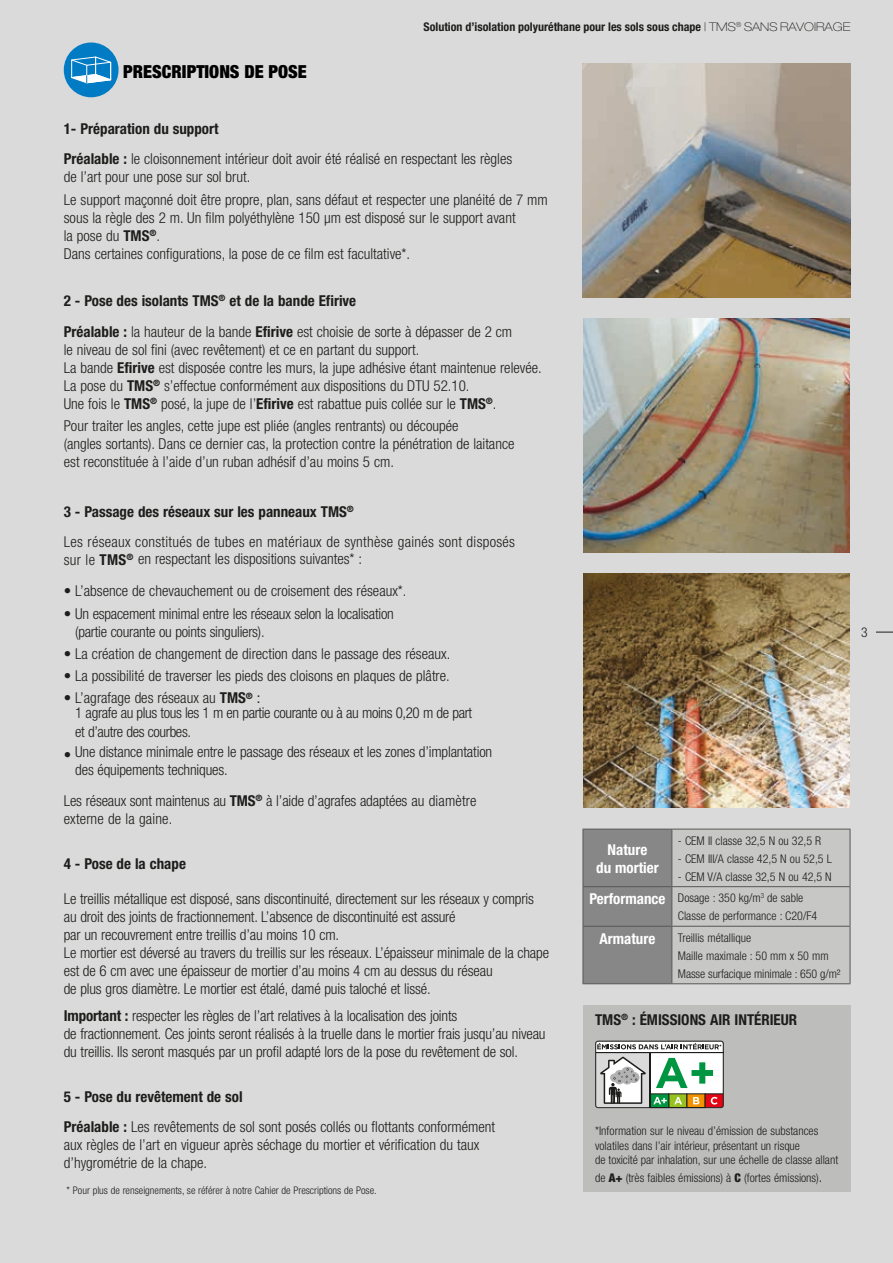
<style>
.page{position:relative;width:893px;height:1263px;background:#dadada}
.page>*{position:absolute;margin:0;border:0;box-sizing:border-box;transform-origin:0 0}
.t1{font:900 condensed 18px "Helvetica Neue";color:#000}
.t2{font:300 condensed 15px/18px "Helvetica Neue";color:#1d1d1b}
.t3{font:700 condensed 15px/30.8px "Helvetica Neue";color:#1d1d1b}
.t4{font:300 condensed 15px/15px "Helvetica Neue";letter-spacing:-.025em;color:#1d1d1b}
.t5{font:300 condensed 15px/30.8px "Helvetica Neue";letter-spacing:.02em;color:#1d1d1b}
.t6{font:700 condensed 15px/18px "Helvetica Neue";color:#fff;text-align:center}
.t7{font:300 condensed 13.5px "Helvetica Neue";color:#1d1d1b}
.t8{font:300 condensed 12px/14.4px "Helvetica Neue";color:#1d1d1b}
.t9{font:700 condensed 12px "Helvetica Neue";color:#1d1d1b}
.t10{font:300 condensed 10.5px "Helvetica Neue";color:#1d1d1b}
.s1{font-weight:100;font-stretch:expanded}
.s2{font-weight:700}
.s3{font-weight:300}
.s4{font-weight:400}
.s5{font-weight:700;font-size:15px;color:#fff}
.s6{font-weight:900}
.s7{font-size:15px}
</style>
<div class="page">
<svg style="left:876px;top:632px;width:17px;height:1px"></svg>
<div style="left:583px;top:1005px;width:267px;height:187px;background:#bdbdbc"></div>
<svg style="left:595px;top:1041px;width:129px;height:67px;background:#b4bdae"></svg>
<div style="left:64px;top:43px;width:55px;height:54px;background:#007bc4;border-radius:50%"></div>
<svg style="left:71px;top:56px;width:41px;height:27px"></svg>
<img style="left:583px;top:63px;width:267px;height:234px">
<img style="left:583px;top:318px;width:267px;height:234px">
<img style="left:583px;top:574px;width:267px;height:233px">
<svg style="left:584px;top:830px;width:266px;height:153px;background:#b0b0b0"></svg>
<hr style="left:583px;top:829px;width:1px;height:58px;background:#575756">
<hr style="left:583px;top:887px;width:1px;height:39px;background:#575756">
<hr style="left:583px;top:926px;width:1px;height:57px;background:#575756">
<hr style="left:583px;top:829px;width:89px;height:1px;background:#575756">
<hr style="left:583px;top:886px;width:88px;height:1px;background:#575756">
<hr style="left:583px;top:926px;width:88px;height:1px;background:#575756">
<hr style="left:583px;top:983px;width:88px;height:1px;background:#575756">
<hr style="left:671px;top:829px;width:1px;height:57px;background:#575756">
<hr style="left:671px;top:887px;width:1px;height:39px;background:#575756">
<hr style="left:671px;top:926px;width:1px;height:57px;background:#575756">
<hr style="left:672px;top:829px;width:178px;height:1px;background:#575756">
<hr style="left:850px;top:829px;width:1px;height:57px;background:#575756">
<hr style="left:850px;top:887px;width:1px;height:39px;background:#575756">
<hr style="left:850px;top:926px;width:1px;height:57px;background:#575756">
<hr style="left:671px;top:886px;width:179px;height:1px;background:#575756">
<hr style="left:671px;top:926px;width:179px;height:1px;background:#575756">
<hr style="left:671px;top:983px;width:179px;height:1px;background:#575756">
<p class="t1" style="left:123px;top:60px;width:185px">PRESCRIPTIONS DE POSE</p>
<p class="t9" style="left:423px;top:20px;width:428px">Solution d’isolation polyuréthane pour les sols sous chape <span class="s1">| TMS</span><sup>®</sup> <span class="s1">SANS RAVOIRAGE</span></p>
<p class="t2" style="left:64px;top:113px;width:450px;line-height:30.8px"><span class="s2">1- Préparation du support<br>Préalable :</span> le cloisonnement intérieur doit avoir été réalisé en respectant les règles</p>
<p class="t2" style="left:64px;top:166px;width:485px;line-height:22.2px">de l’art pour une pose sur sol brut.<br>Le support maçonné doit être propre, plan, sans défaut et respecter une planéité de 7 mm</p>
<p class="t2" style="left:64px;top:208px;width:453px">sous la règle des 2 m. Un film polyéthylène 150 μm est disposé sur le support avant la pose du <span class="s2">TMS</span><sup>®</sup>.<br>Dans certaines configurations, la pose de ce film est facultative*.</p>
<p class="t3" style="left:64px;top:285px;width:450px">2 - Pose des isolants TMS<sup>®</sup> et de la bande Efirive<br>Préalable : <span class="s3">la hauteur de la bande</span> Efirive <span class="s3">est choisie de sorte à dépasser de 2 cm</span></p>
<p class="t2" style="left:64px;top:341px;width:479px">le niveau de sol fini (avec revêtement) et ce en partant du support.<br>La bande <span class="s2">Efirive</span> est disposée contre les murs, la jupe adhésive étant maintenue relevée.<br>La pose du <span class="s2">TMS</span><sup>®</sup> s’effectue conformément aux dispositions du DTU 52.10.<br>Une fois le <span class="s2">TMS</span><sup>®</sup> posé, la jupe de l’<span class="s2">Efirive</span> est rabattue puis collée sur le <span class="s2">TMS</span><sup>®</sup>.</p>
<p class="t2" style="left:64px;top:417px;width:452px">Pour traiter les angles, cette jupe est pliée (angles rentrants) ou découpée<br>(angles sortants). Dans ce dernier cas, la protection contre la pénétration de laitance est reconstituée à l’aide d’un ruban adhésif d’au moins 5 cm.</p>
<p class="t5" style="left:64px;top:496px;width:453px"><span class="s2">3 - Passage des réseaux sur les panneaux TMS</span><sup>®<br></sup>Les réseaux constitués de tubes en matériaux de synthèse gainés sont disposés</p>
<p class="t2" style="left:64px;top:549px;width:300px">sur le <span class="s2">TMS</span><sup>®</sup> en respectant les dispositions suivantes* :</p>
<p class="t2" style="left:64px;top:582px;width:344px">• L’absence de chevauchement ou de croisement des réseaux*.</p>
<p class="t2" style="left:75px;top:604px;width:320px;text-indent:-11px">• Un espacement minimal entre les réseaux selon la localisation (partie courante ou points singuliers).</p>
<p class="t2" style="left:64px;top:644px;width:388px">• La création de changement de direction dans le passage des réseaux.</p>
<p class="t2" style="left:64px;top:667px;width:387px">• La possibilité de traverser les pieds des cloisons en plaques de plâtre.</p>
<p class="t4" style="left:75px;top:690px;width:398px;text-indent:-11px">• L’agrafage des réseaux au <span class="s2">TMS</span><sup>®</sup> <span class="s4">:<br></span>1 agrafe au plus tous les 1 m en partie courante ou à au moins 0,20 m de part</p>
<p class="t4" style="left:75px;top:723px;width:117px">et d’autre des courbes.</p>
<p class="t2" style="left:75px;top:743px;width:418px;text-indent:-11px">• Une distance minimale entre le passage des réseaux et les zones d’implantation des équipements techniques.</p>
<p class="t2" style="left:64px;top:792px;width:414px">Les réseaux sont maintenus au <span class="s2">TMS</span><sup>®</sup> à l’aide d’agrafes adaptées au diamètre externe de la gaine.</p>
<p class="t3" style="left:64px;top:848px;width:124px">4 - Pose de la chape</p>
<p class="t2" style="left:64px;top:890px;width:487px">Le treillis métallique est disposé, sans discontinuité, directement sur les réseaux y compris au droit des joints de fractionnement. L’absence de discontinuité est assuré<br>par un recouvrement entre treillis d’au moins 10 cm.<br>Le mortier est déversé au travers du treillis sur les réseaux. L’épaisseur minimale de la chape est de 6 cm avec une épaisseur de mortier d’au moins 4 cm au dessus du réseau<br>de plus gros diamètre. Le mortier est étalé, damé puis taloché et lissé.</p>
<p class="t2" style="left:64px;top:1006px;width:483px"><span class="s2">Important :</span> respecter les règles de l’art relatives à la localisation des joints<br>de fractionnement. Ces joints seront réalisés à la truelle dans le mortier frais jusqu’au niveau du treillis. Ils seront masqués par un profil adapté lors de la pose du revêtement de sol.</p>
<p class="t2" style="left:64px;top:1081px;width:433px;line-height:30.8px"><span class="s2">5 - Pose du revêtement de sol<br>Préalable :</span> Les revêtements de sol sont posés collés ou flottants conformément</p>
<p class="t2" style="left:64px;top:1136px;width:417px">aux règles de l’art en vigueur après séchage du mortier et vérification du taux d’hygrométrie de la chape.</p>
<p class="t10" style="left:67px;top:1184px;width:312px">* Pour plus de renseignements, se référer à notre Cahier de Prescriptions de Pose.</p>
<p class="t7" style="left:861px;top:624px;width:8px">3</p>
<p class="t8" style="left:678px;top:833px;width:145px">- CEM II classe 32,5 N ou 32,5 R</p>
<p class="t8" style="left:678px;top:851px;width:156px">- CEM III/A classe 42,5 N ou 52,5 L</p>
<p class="t8" style="left:589px;top:865px;width:244px;line-height:21.6px;text-indent:88px">- CEM V/A classe 32,5 N ou 42,5 N<br><span class="s5">Performance</span> Dosage : 350 kg/m<sup>3</sup> de sable</p>
<p class="t8" style="left:678px;top:909px;width:141px">Classe de performance : C20/F4</p>
<p class="t6" style="left:599px;top:929px;width:57px">Armature</p>
<p class="t8" style="left:678px;top:928px;width:164px;line-height:18px">Treillis métallique<br>Maille maximale : 50 mm x 50 mm<br>Masse surfacique minimale : 650 g/m²</p>
<p class="t6" style="left:596px;top:840px;width:64px">Nature<br>du mortier</p>
<p class="t3" style="left:595px;top:1004px;width:204px">TMS<sup>®</sup> : ÉMISSIONS AIR INTÉRIEUR</p>
<p class="t8" style="left:595px;top:1124px;width:245px">*Information sur le niveau d’émission de substances volatiles dans l’air intérieur, présentant un risque<br>de toxicité par inhalation, sur une échelle de classe allant</p>
<p class="t8" style="left:595px;top:1170px;width:229px">de <span class="s6">A+</span> (très faibles émissions) à <span class="s6">C</span> (fortes émissions)<span class="s7">.</span></p>
</div>
